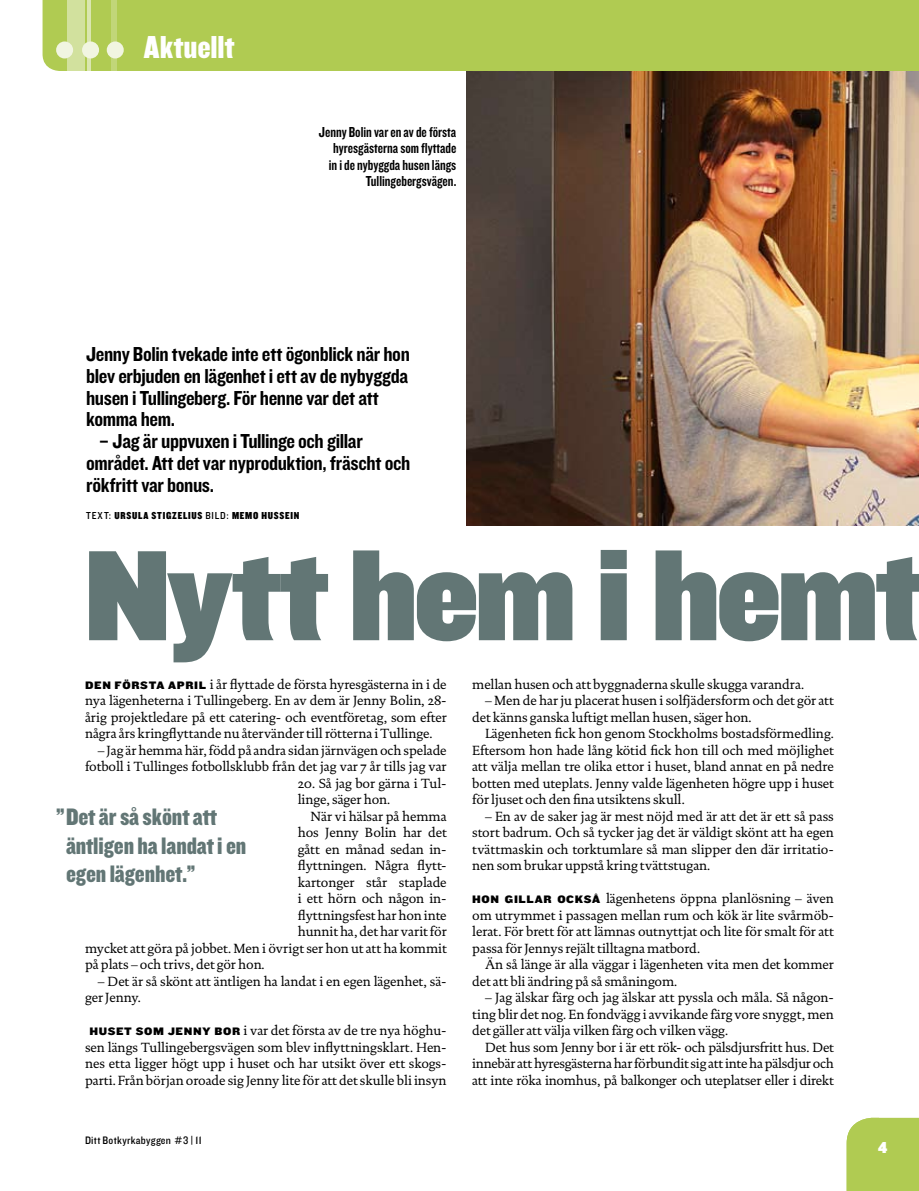
<style>
.page{position:relative;width:919px;height:1191px;background:#fff}
.page>*{position:absolute;margin:0;border:0;box-sizing:border-box;transform-origin:0 0}
.t1{font:133.5px "Knockout HTF91 Ultmt Middlewt";letter-spacing:-.02em;color:#627675}
.t2{font:33px "Knockout HTF70 Full Welterwt";color:#fff}
.t3{font:24.75px/28.5px "Knockout HTF70 Full Welterwt";letter-spacing:-.005em;color:#627675}
.t4{font:21px/21.8px "Knockout HTF50 Welterweight";letter-spacing:-.02em;color:#000}
.t5{font:16.5px "Knockout HTF91 Ultmt Middlewt";color:#fff}
.t6{font:15px/16.5px "Knockout HTF49 Liteweight";color:#000;text-align:right}
.t7{font:13.5px/16.5px "DTL Documenta TOT";letter-spacing:-.01em;color:#000;text-align:justify}
.t8{font:11.25px "Knockout HTF30 Junior Welterwt";letter-spacing:.02em;color:#000}
.t9{font:10.5px "Knockout HTF70 Full Welterwt";letter-spacing:.075em;color:#000}
.s1{font-family:"Knockout HTF30 Junior Welterwt"}
.s2{font-family:"Knockout HTF72 Full Cruiserwt";font-size:11.25px}
</style>
<div class="page">
<img style="left:466px;top:71px;width:452px;height:454px">
<div style="left:43px;top:0;width:875px;height:71px;background:#b0cb52"></div>
<div style="left:111px;top:0;width:6px;height:71px;background:#c1d679"></div>
<div style="left:67px;top:0;width:17px;height:71px;background:#d2e19e"></div>
<hr style="left:87px;top:0;width:3px;height:71px;background:#dae6b0">
<div style="left:56px;top:41px;width:17px;height:17px;background:#f1f5e1;border-radius:50%"></div>
<div style="left:82px;top:41px;width:17px;height:17px;background:#f1f5e1;border-radius:50%"></div>
<div style="left:107px;top:41px;width:17px;height:17px;background:#f1f5e1;border-radius:50%"></div>
<div style="left:846px;top:1117px;width:73px;height:74px;background:#b0cb52"></div>
<h2 class="t2" style="left:144px;top:29px;width:92px">Aktuellt</h2>
<h2 class="t2" style="left:144px;top:29px;width:119px">Reflektion</h2>
<p class="t6" style="left:319px;top:124px;width:139px">Jenny Bolin var en av de första hyresgästerna som flyttade<br>in i de nybyggda husen längs<br>Tullingebergsvägen.</p>
<h3 class="t4" style="left:86px;top:344px;width:325px">Jenny Bolin tvekade inte ett ögonblick när hon blev erbjuden en lägenhet i ett av de nybyggda husen i Tullingeberg. För henne var det att komma hem.</h3>
<h3 class="t4" style="left:86px;top:431px;width:325px;text-indent:13px">– Jag är uppvuxen i Tullinge och gillar området. Att det var nyproduktion, fräscht och rökfritt var bonus.</h3>
<p class="t9" style="left:86px;top:510px;width:154px"><span class="s1">TEXT:</span> URSULA STIGZELIUS <span class="s1">BILD:</span> mem</p>
<p class="t9" style="left:253px;top:510px;width:15px">o hussein</p>
<h1 class="t1" style="left:85px;top:521px;width:840px">Nytt hem i hemt</h1>
<p class="t7" style="left:85px;top:676px;width:363px"><span class="s2">DE N FÖRSTA APRI L</span> i år flyttade de första hyresgästerna in i de nya lägenheterna i Tullingeberg. En av dem är Jenny Bolin, 28- årig projektledare på ett catering- och eventföretag, som efter några års kringflyttande nu återvänder till rötterna i Tullinge.</p>
<p class="t7" style="left:85px;top:742px;width:363px;text-align:right">– Jag är hemma här, född på andra sidan järnvägen och spelade fotboll i Tullinges fotbollsklubb från det jag var 7 år tills jag var</p>
<p class="t7" style="left:298px;top:775px;width:150px">20. Så jag bor gärna i Tul&shy;linge, säger hon.</p>
<p class="t7" style="left:310px;top:807px;width:138px">När vi hälsar på hemma</p>
<p class="t7" style="left:298px;top:824px;width:150px">hos Jenny Bolin har det</p>
<p class="t7" style="left:298px;top:840px;width:150px">gått en månad sedan in-</p>
<p class="t7" style="left:298px;top:857px;width:149px">flyttningen. Några flytt-</p>
<p class="t7" style="left:298px;top:873px;width:150px">kartonger står staplade</p>
<p class="t7" style="left:298px;top:890px;width:150px">i ett hörn och någon in-</p>
<p class="t7" style="left:298px;top:906px;width:150px">flyttningsfest har hon inte</p>
<p class="t7" style="left:298px;top:923px;width:150px">hunnit ha, det har varit för</p>
<p class="t7" style="left:85px;top:939px;width:363px">mycket att göra på jobbet. Men i övrigt ser hon ut att ha kommit</p>
<p class="t7" style="left:85px;top:956px;width:181px">på plats – och trivs, det gör hon.</p>
<p class="t7" style="left:85px;top:972px;width:363px;text-indent:13px">– Det är så skönt att äntligen ha landat i en egen lägenhet, sä&shy;ger Jenny.</p>
<p class="t7" style="left:85px;top:1022px;width:363px;text-align:center"><span class="s2">H USE T SOM JE NNY BOR</span> i var det första av de tre nya höghu&shy;sen längs Tullingebergsvägen som blev inflyttningsklart. Hen&shy;nes etta ligger högt upp i huset och har utsikt över ett skogs&shy;parti. Från början oroade sig Jenny lite för att det skulle bli insyn</p>
<h3 class="t3" style="left:66px;top:803px;width:182px;text-indent:-10px">”Det är så skönt att äntligen ha landat i en egen lägenhet.”</h3>
<p class="t8" style="left:85px;top:1134px;width:118px">Ditt Botkyrkabyggen #3 | 11</p>
<p class="t7" style="left:472px;top:676px;width:333px">mellan husen och att byggnaderna skulle skugga varandra.</p>
<p class="t7" style="left:472px;top:692px;width:363px;text-indent:13px">– Men de har ju placerat husen i solfjädersform och det gör att det känns ganska luftigt mellan husen, säger hon.</p>
<p class="t7" style="left:472px;top:725px;width:363px;text-indent:13px">Lägenheten fick hon genom Stockholms bostadsförmedling.<br>Eftersom hon hade lång kötid fick hon till och med möjlighet att välja mellan tre olika ettor i huset, bland annat en på nedre botten med uteplats. Jenny valde lägenheten högre upp i huset för ljuset och den fina utsiktens skull.</p>
<p class="t7" style="left:472px;top:807px;width:363px;text-indent:13px">– En av de saker jag är mest nöjd med är att det är ett så pass stort badrum. Och så tycker jag det är väldigt skönt att ha egen tvättmaskin och torktumlare så man slipper den där irritatio&shy;nen som brukar uppstå kring tvättstugan.</p>
<p class="t7" style="left:472px;top:890px;width:363px"><span class="s2">H ON GI LLAR OCKSÅ</span> lägenhetens öppna planlösning – även om utrymmet i passagen mellan rum och kök är lite svårmöb&shy;lerat. För brett för att lämnas outnyttjat och lite för smalt för att passa för Jennys rejält tilltagna matbord.</p>
<p class="t7" style="left:472px;top:956px;width:363px;text-indent:13px">Än så länge är alla väggar i lägenheten vita men det kommer det att bli ändring på så småningom.</p>
<p class="t7" style="left:472px;top:989px;width:363px;text-indent:13px">– Jag älskar färg och jag älskar att pyssla och måla. Så någon&shy;ting blir det nog. En fondvägg i avvikande färg vore snyggt, men det gäller att välja vilken färg och vilken vägg.</p>
<p class="t7" style="left:472px;top:1038px;width:363px;text-indent:13px">Det hus som Jenny bor i är ett rök- och pälsdjursfritt hus. Det innebär att hyresgästerna har förbundit sig att inte ha pälsdjur och att inte röka inomhus, på balkonger och uteplatser eller i direkt</p>
<p class="t5" style="left:878px;top:1137px;width:11px">4</p>
</div>
